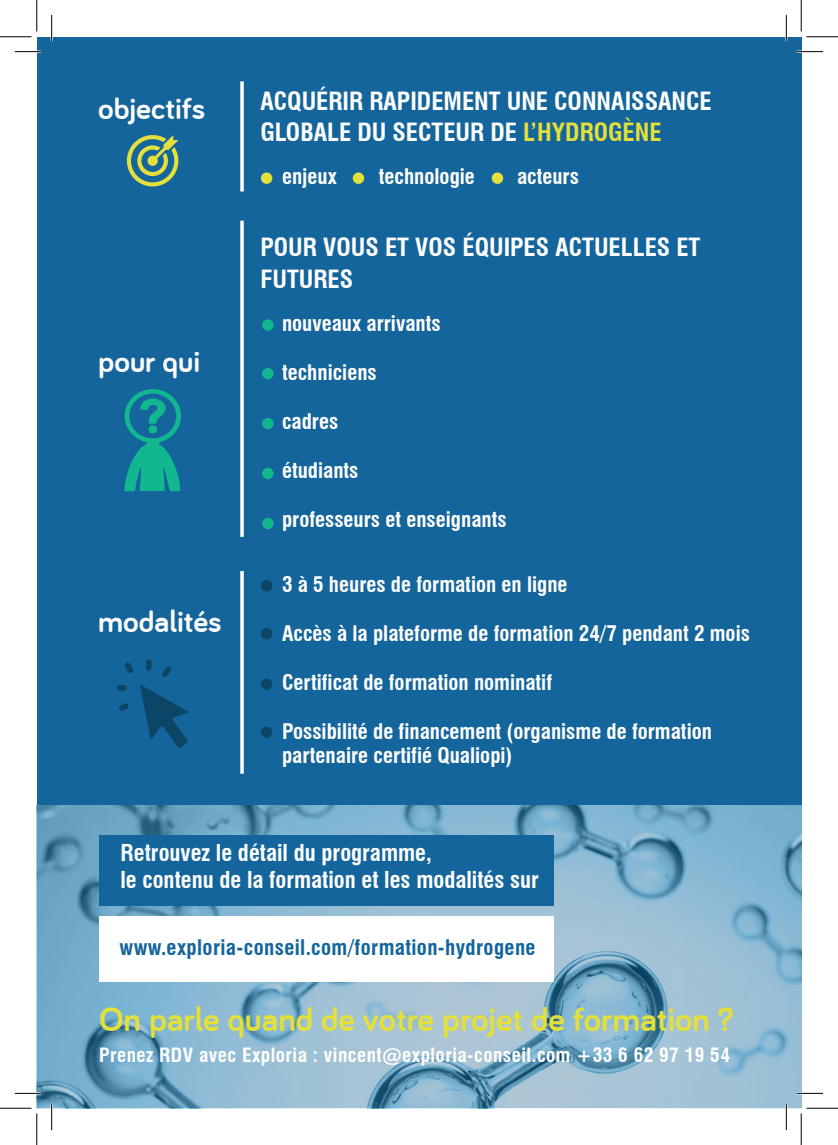
<style>
.page{position:relative;width:838px;height:1145px;background:#fff}
.page>*{position:absolute;margin:0;border:0;box-sizing:border-box;transform-origin:0 0}
.t1{font:700 35px "Bariol";color:#e4e03b}
.t2{font:700 31.5px "Bariol";color:#fff}
.t3{font:700 condensed 24.5px/31.5px "Swiss 721 BT";color:#fff}
.t4{font:700 condensed 22.75px "Swiss 721 BT";color:#fff}
.t5{font:700 condensed 21px/24.5px "Swiss 721 BT";color:#fff}
.t6{font:700 condensed 21px "Swiss 721 BT";letter-spacing:.02em;color:#15659d}
.t7{font:700 condensed 19.25px "Swiss 721 BT";letter-spacing:.025em;color:#fff}
.s1{color:#e4e03b}
</style>
<div class="page">
<div style="left:37px;top:37px;width:764px;height:1068px;background:#15659d"></div>
<img style="left:37px;top:806px;width:764px;height:302px">
<div style="left:99px;top:835px;width:454px;height:71px;background:#15659d"></div>
<div style="left:99px;top:916px;width:454px;height:65px;background:#fff"></div>
<svg style="left:240px;top:221px;width:4px;height:316px"></svg>
<svg style="left:240px;top:571px;width:4px;height:203px"></svg>
<svg style="left:240px;top:81px;width:4px;height:111px"></svg>
<div style="left:261px;top:172px;width:11px;height:12px;background:#e4e03b;border-radius:50%"></div>
<div style="left:262px;top:319px;width:11px;height:12px;background:#12b790;border-radius:50%"></div>
<div style="left:261px;top:580px;width:11px;height:11px;background:#0c4667;border-radius:50%"></div>
<div style="left:262px;top:368px;width:11px;height:11px;background:#12b790;border-radius:50%"></div>
<div style="left:262px;top:418px;width:11px;height:11px;background:#12b790;border-radius:50%"></div>
<div style="left:262px;top:468px;width:11px;height:11px;background:#12b790;border-radius:50%"></div>
<div style="left:262px;top:518px;width:11px;height:11px;background:#12b790;border-radius:50%"></div>
<div style="left:261px;top:628px;width:11px;height:11px;background:#0c4667;border-radius:50%"></div>
<div style="left:261px;top:679px;width:11px;height:11px;background:#0c4667;border-radius:50%"></div>
<div style="left:261px;top:727px;width:11px;height:11px;background:#0c4667;border-radius:50%"></div>
<div style="left:353px;top:172px;width:11px;height:12px;background:#e4e03b;border-radius:50%"></div>
<div style="left:491px;top:172px;width:12px;height:12px;background:#e4e03b;border-radius:50%"></div>
<svg style="left:126px;top:135px;width:53px;height:52px"></svg>
<svg style="left:124px;top:389px;width:57px;height:103px"></svg>
<div style="left:148px;top:425px;width:9px;height:9px;background:#12b790;border-radius:50%"></div>
<svg style="left:116px;top:659px;width:72px;height:89px"></svg>
<hr style="left:15px;top:51px;width:26px;height:2px;background:#fff">
<hr style="left:796px;top:51px;width:27px;height:2px;background:#fff">
<hr style="left:15px;top:1092px;width:26px;height:2px;background:#fff">
<hr style="left:796px;top:1092px;width:27px;height:2px;background:#fff">
<hr style="left:51px;top:15px;width:2px;height:26px;background:#fff">
<hr style="left:51px;top:1104px;width:2px;height:26px;background:#fff">
<hr style="left:785px;top:15px;width:2px;height:26px;background:#fff">
<hr style="left:785px;top:1104px;width:2px;height:26px;background:#fff">
<svg style="left:15px;top:51px;width:26px;height:1px"></svg>
<svg style="left:796px;top:51px;width:27px;height:1px"></svg>
<svg style="left:15px;top:1093px;width:26px;height:1px"></svg>
<svg style="left:796px;top:1093px;width:27px;height:1px"></svg>
<svg style="left:51px;top:15px;width:1px;height:26px"></svg>
<svg style="left:51px;top:1104px;width:1px;height:26px"></svg>
<svg style="left:786px;top:15px;width:1px;height:26px"></svg>
<svg style="left:786px;top:1104px;width:1px;height:26px"></svg>
<hr style="left:0;top:36px;width:32px;height:1px;background:#000">
<hr style="left:806px;top:36px;width:31px;height:1px;background:#000">
<hr style="left:0;top:1108px;width:32px;height:1px;background:#000">
<hr style="left:806px;top:1108px;width:31px;height:1px;background:#000">
<hr style="left:36px;top:0;width:1px;height:31px;background:#000">
<hr style="left:36px;top:1113px;width:1px;height:32px;background:#000">
<hr style="left:800px;top:0;width:1px;height:31px;background:#000">
<hr style="left:800px;top:1113px;width:1px;height:32px;background:#000">
<p class="t2" style="left:98px;top:90px;width:109px">objectifs</p>
<p class="t2" style="left:98px;top:343px;width:103px">pour qui</p>
<p class="t2" style="left:98px;top:604px;width:125px">modalités</p>
<p class="t3" style="left:260px;top:85px;width:452px">ACQUÉRIR RAPIDEMENT UNE CONNAISSANCE<br>GLOBALE DU SECTEUR DE <span class="s1">L’HYDROGÈNE</span></p>
<p class="t5" style="left:282px;top:165px;width:56px">enjeux</p>
<p class="t5" style="left:379px;top:165px;width:98px">technologie</p>
<p class="t5" style="left:517px;top:165px;width:63px">acteurs</p>
<p class="t3" style="left:260px;top:232px;width:441px">POUR VOUS ET VOS ÉQUIPES ACTUELLES ET<br>FUTURES</p>
<p class="t5" style="left:282px;top:311px;width:160px">nouveaux arrivants</p>
<p class="t5" style="left:282px;top:360px;width:96px">techniciens</p>
<p class="t5" style="left:282px;top:409px;width:58px">cadres</p>
<p class="t5" style="left:282px;top:458px;width:78px">étudiants</p>
<p class="t5" style="left:282px;top:507px;width:226px">professeurs et enseignants</p>
<p class="t5" style="left:282px;top:572px;width:287px">3 à 5 heures de formation en ligne</p>
<p class="t5" style="left:282px;top:621px;width:469px">Accès à la plateforme de formation 24/7 pendant 2 mois</p>
<p class="t5" style="left:282px;top:670px;width:271px">Certificat de formation nominatif</p>
<p class="t5" style="left:282px;top:719px;width:431px">Possibilité de financement (organisme de formation partenaire certifié Qualiopi)</p>
<p class="t4" style="left:120px;top:839px;width:313px">Retrouvez le détail du programme,</p>
<p class="t4" style="left:120px;top:866px;width:420px">le contenu de la formation et les modalités sur</p>
<p class="t6" style="left:119px;top:935px;width:417px">www.exploria-conseil.com/formation-hydrogene</p>
<p class="t1" style="left:99px;top:1000px;width:636px">On parle quand de votre projet de formation ?</p>
<p class="t7" style="left:99px;top:1043px;width:632px">Prenez RDV avec Exploria : vincent@exploria-conseil.com +33 6 62 97 19 54</p>
</div>
